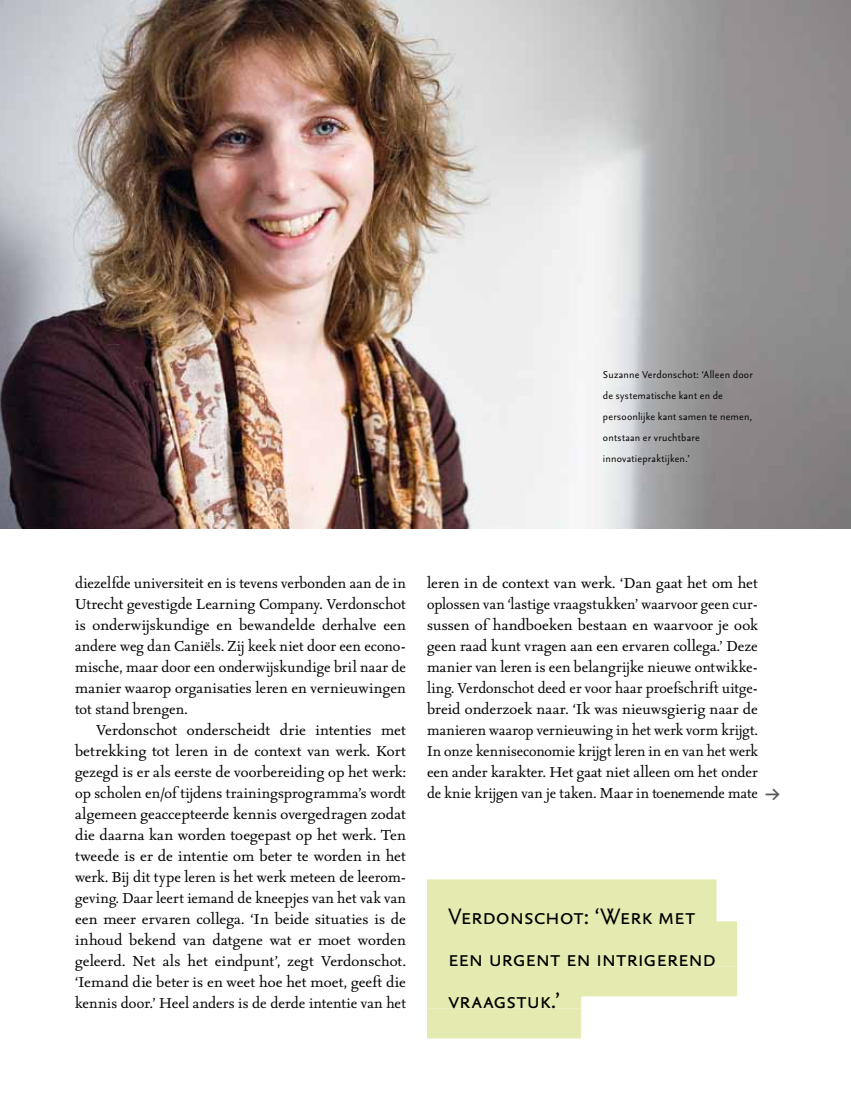
<style>
.page{position:relative;width:851px;height:1106px;background:#fff}
.page>*{position:absolute;margin:0;border:0;box-sizing:border-box;transform-origin:0 0}
.t1{font:27px/42px "Seria Sans Regular Caps";letter-spacing:-.01em;color:#000}
.t2{font:17.25px/21px "Seria";letter-spacing:.005em;color:#000;text-align:justify;scale:1.04 1}
.t3{font:17.25px/21px "Seria";letter-spacing:.005em;color:#000;text-align:justify}
.t4{font:12px/21px "Seria Sans";letter-spacing:.015em;color:#000}
.s1{font-family:"Seria Sans Regular Expert";font-size:30.75px;color:#58585a}
</style>
<div class="page">
<img style="left:0;top:0;width:850px;height:528px">
<div style="left:427px;top:879px;width:289px;height:45px;background:#e5ebb0"></div>
<div style="left:427px;top:921px;width:310px;height:45px;background:#e5ebb0"></div>
<div style="left:427px;top:966px;width:310px;height:30px;background:#e5ebb0"></div>
<div style="left:427px;top:963px;width:154px;height:45px;background:#e5ebb0"></div>
<div style="left:427px;top:1008px;width:154px;height:30px;background:#e5ebb0"></div>
<p class="t4" style="left:603px;top:364px;width:151px">Suzanne Verdonschot: ‘Alleen door de systematische kant en de persoonlijke kant samen te nemen, ontstaan er vruchtbare innovatiepraktijken.’</p>
<p class="t3" style="left:75px;top:573px;width:332px">diezelfde universiteit en is tevens verbonden aan de in Utrecht gevestigde Learning Company. Verdonschot is onderwijskundige en bewandelde derhalve een andere weg dan Caniëls. Zij keek niet door een econo&shy;mische, maar door een onderwijskundige bril naar de manier waarop organisaties leren en vernieuwingen tot stand brengen.</p>
<p class="t2" style="left:75px;top:720px;width:320px;text-indent:21px">Verdonschot onderscheidt drie intenties met betrekking tot leren in de context van werk. Kort gezegd is er als eerste de voorbereiding op het werk: op scholen en/of tijdens trainingsprogramma’s wordt algemeen geaccepteerde kennis overgedragen zodat die daarna kan worden toegepast op het werk. Ten tweede is er de intentie om beter te worden in het werk. Bij dit type leren is het werk meteen de leerom&shy;geving. Daar leert iemand de kneepjes van het vak van een meer ervaren collega. ‘In beide situaties is de inhoud bekend van datgene wat er moet worden geleerd. Net als het eindpunt’, zegt Verdonschot. ‘Iemand die beter is en weet hoe het moet, geeft die kennis door.’ Heel anders is de derde intentie van het</p>
<p class="t2" style="left:427px;top:573px;width:340px;text-align:left">leren in de context van werk. ‘Dan gaat het om het oplossen van ‘lastige vraagstukken’ waarvoor geen cur&shy;sussen of handboeken bestaan en waarvoor je ook geen raad kunt vragen aan een ervaren collega.’ Deze manier van leren is een belangrijke nieuwe ontwikke&shy;ling. Verdonschot deed er voor haar proefschrift uitge&shy;breid onderzoek naar. ‘Ik was nieuwsgierig naar de manieren waarop vernieuwing in het werk vorm krijgt.<br>In onze kenniseconomie krijgt leren in en van het werk een ander karakter. Het gaat niet alleen om het onder<br>de knie krijgen van je taken. Maar in toenemende mate <span class="s1">M</span></p>
<h1 class="t1" style="left:448px;top:896px;width:269px">Verdonschot: ‘Werk met een urgent en intrigerend vraagstuk.’</h1>
</div>
